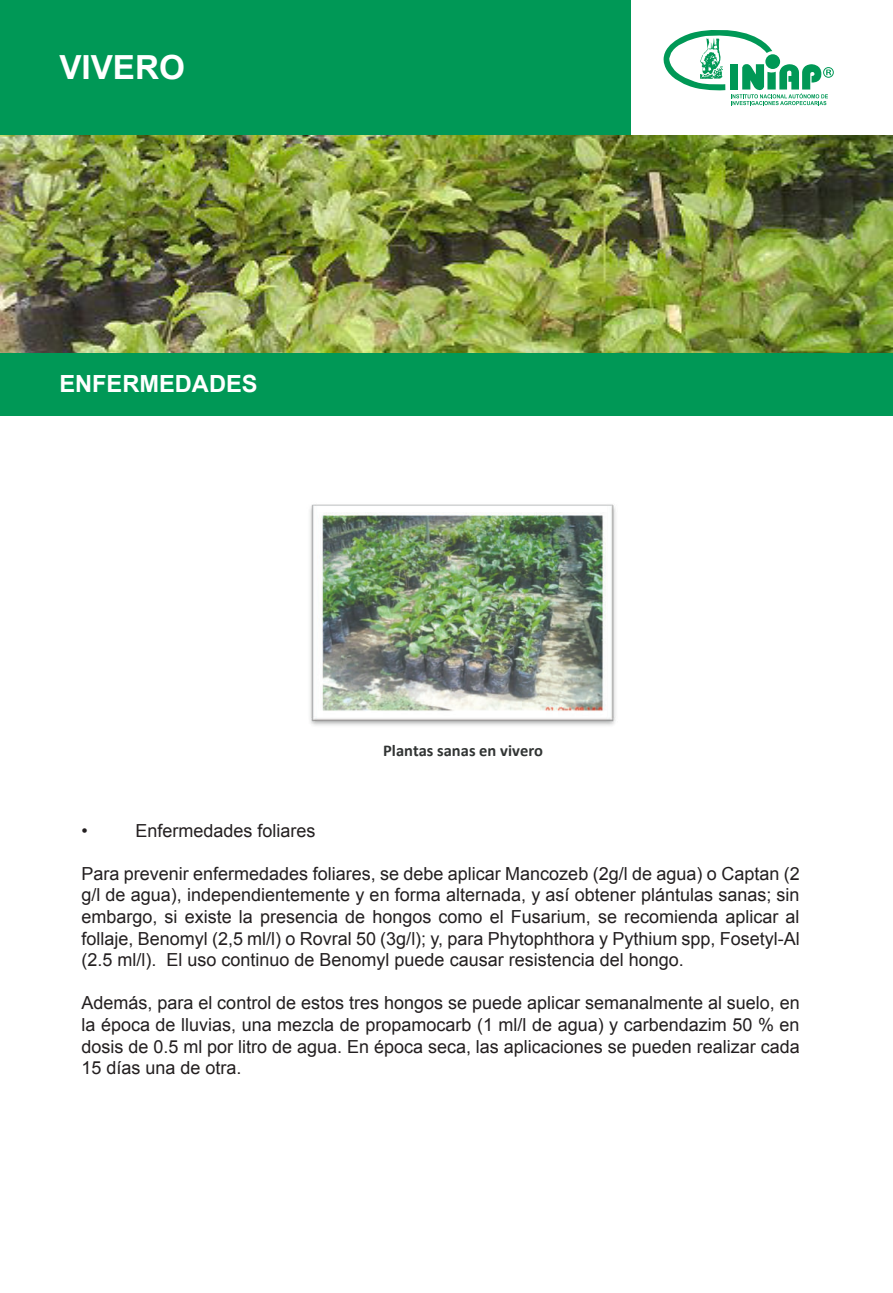
<style>
.page{position:relative;width:893px;height:1293px;background:#fff}
.page>*{position:absolute;margin:0;border:0;box-sizing:border-box;transform-origin:0 0}
.t1{font:700 33.15px "Arial";color:#fff}
.t2{font:700 23.7px "Arial";color:#fff}
.t3{font:18px/21.6px "Arial";color:#231f20;text-align:justify}
.t4{font:700 16.5px "Calibri";color:#313433}
</style>
<div class="page">
<svg style="left:663px;top:30px;width:171px;height:75px"></svg>
<div style="left:0;top:1px;width:630px;height:136px;background:#009856"></div>
<div style="left:0;top:352px;width:892px;height:63px;background:#009856"></div>
<img style="left:310px;top:504px;width:306px;height:222px">
<img style="left:0;top:135px;width:892px;height:217px">
<h1 class="t1" style="left:59px;top:48px;width:127px">VIVERO</h1>
<h2 class="t2" style="left:59px;top:369px;width:200px">ENFERMEDADES</h2>
<p class="t4" style="left:383px;top:740px;width:161px">Plantas sanas en vivero</p>
<p class="t3" style="left:81px;top:819px;width:8px">•</p>
<p class="t3" style="left:135px;top:821px;width:182px">Enfermedades foliares</p>
<p class="t3" style="left:81px;top:864px;width:720px">Para prevenir enfermedades foliares, se debe aplicar Mancozeb (2g/l de agua) o Captan (2 g/l de agua), independientemente y en forma alternada, y así obtener plántulas sanas; sin embargo, si existe la presencia de hongos como el Fusarium, se recomienda aplicar al follaje, Benomyl (2,5 ml/l) o Rovral 50 (3g/l); y, para Phytophthora y Pythium spp, Fosetyl-Al (2.5 ml/l). El uso continuo de Benomyl puede causar resistencia del hongo.</p>
<p class="t3" style="left:81px;top:994px;width:720px">Además, para el control de estos tres hongos se puede aplicar semanalmente al suelo, en la época de lluvias, una mezcla de propamocarb (1 ml/l de agua) y carbendazim 50 % en dosis de 0.5 ml por litro de agua. En época seca, las aplicaciones se pueden realizar cada 15 días una de otra.</p>
</div>
